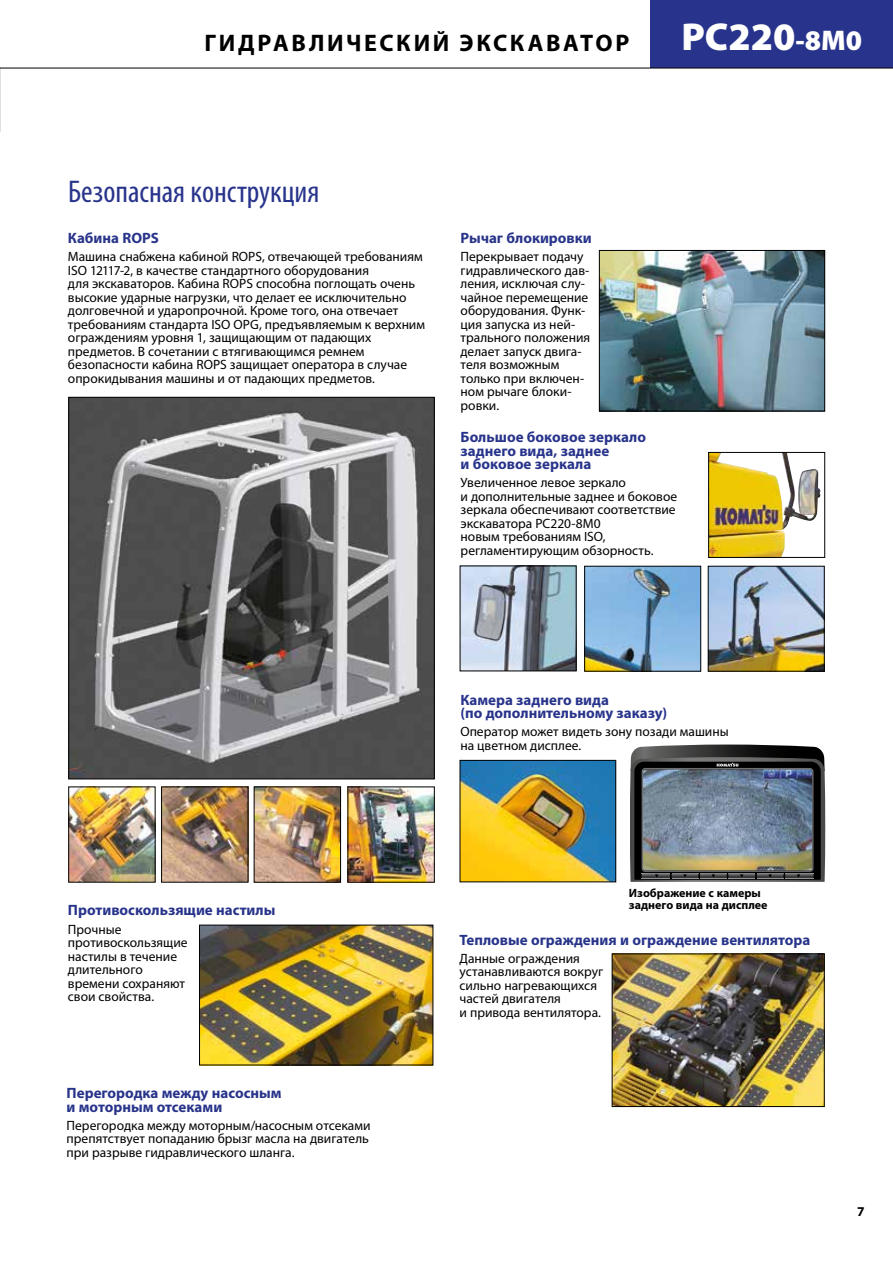
<style>
.page{position:relative;width:893px;height:1263px;background:#fff}
.page>*{position:absolute;margin:0;border:0;box-sizing:border-box;transform-origin:0 0}
.t1{font:900 39px "Myriad Pro";color:#fff}
.t2{font:condensed 31.5px "Myriad Pro";color:#28348b}
.t3{font:700 24px "Myriad Pro";letter-spacing:.11em;color:#000}
.t4{font:700 15px/13.5px "Myriad Pro";color:#28348b}
.t5{font:13.5px/13.5px "Myriad Pro";color:#000}
.t6{font:700 13.5px "Myriad Pro";color:#000}
.t7{font:700 12px/12px "Myriad Pro";color:#000}
.s1{font-size:28.5px}
</style>
<div class="page">
<div style="left:651px;top:0;width:242px;height:68px;background:#28348b"></div>
<hr style="left:0;top:68px;width:893px;height:1px;background:#000">
<svg style="left:0;top:68px;width:1px;height:63px"></svg>
<img style="left:70px;top:399px;width:363px;height:378px">
<div style="left:68px;top:397px;width:367px;height:382px;border:1px solid #000"></div>
<img style="left:201px;top:927px;width:230px;height:136px">
<div style="left:199px;top:925px;width:234px;height:140px;border:1px solid #000"></div>
<img style="left:601px;top:252px;width:222px;height:157px">
<div style="left:599px;top:250px;width:226px;height:161px;border:1px solid #000"></div>
<img style="left:462px;top:567px;width:112px;height:102px">
<img style="left:586px;top:568px;width:113px;height:102px">
<div style="left:584px;top:566px;width:117px;height:106px;border:1px solid #000"></div>
<img style="left:710px;top:568px;width:113px;height:102px">
<div style="left:708px;top:566px;width:117px;height:106px;border:1px solid #000"></div>
<img style="left:70px;top:788px;width:84px;height:92px">
<div style="left:68px;top:786px;width:88px;height:96px;border:1px solid #000"></div>
<img style="left:163px;top:788px;width:83px;height:92px">
<div style="left:161px;top:786px;width:87px;height:96px;border:1px solid #000"></div>
<img style="left:256px;top:788px;width:83px;height:92px">
<div style="left:254px;top:786px;width:87px;height:96px;border:1px solid #000"></div>
<img style="left:349px;top:788px;width:84px;height:92px">
<div style="left:347px;top:786px;width:88px;height:96px;border:1px solid #000"></div>
<img style="left:710px;top:454px;width:111px;height:102px">
<div style="left:708px;top:452px;width:117px;height:106px;border:1px solid #000"></div>
<img style="left:462px;top:762px;width:152px;height:118px">
<div style="left:460px;top:760px;width:156px;height:122px;border:1px solid #000"></div>
<img style="left:630px;top:744px;width:195px;height:138px">
<img style="left:614px;top:955px;width:209px;height:150px">
<div style="left:612px;top:953px;width:213px;height:154px;border:1px solid #000"></div>
<h3 class="t3" style="left:205px;top:29px;width:426px">ГИДРАВЛИЧЕСКИЙ ЭКСКАВАТОР</h3>
<h1 class="t1" style="left:681px;top:11px;width:182px">PC220<span class="s1">-8M0</span></h1>
<h2 class="t2" style="left:68px;top:173px;width:253px">Безопасная конструкция</h2>
<p class="t4" style="left:68px;top:231px;width:92px">Кабина ROPS</p>
<p class="t5" style="left:68px;top:249px;width:359px">Машина снабжена кабиной ROPS, отвечающей требованиям ISO 12117-2, в качестве стандартного оборудования<br>для экскаваторов. Кабина ROPS способна поглощать очень высокие ударные нагрузки, что делает ее исключительно долговечной и ударопрочной. Кроме того, она отвечает требованиям стандарта ISO OPG, предъявляемым к верхним ограждениям уровня 1, защищающим от падающих предметов. В сочетании с втягивающимся ремнем безопасности кабина ROPS защищает оператора в случае опрокидывания машины и от падающих предметов.</p>
<p class="t4" style="left:460px;top:231px;width:133px">Рычаг блокировки</p>
<p class="t5" style="left:460px;top:249px;width:131px">Перекрывает подачу гидравлического дав&shy;ления, исключая слу&shy;чайное перемещение оборудования. Функ&shy;ция запуска из ней&shy;трального положения делает запуск двига&shy;теля возможным только при включен&shy;ном рычаге блоки&shy;ровки.</p>
<p class="t4" style="left:461px;top:430px;width:187px">Большое боковое зеркало заднего вида, заднее<br>и боковое зеркала</p>
<p class="t5" style="left:461px;top:475px;width:218px">Увеличенное левое зеркало<br>и дополнительные заднее и боковое зеркала обеспечивают соответствие экскаватора PC220-8M0<br>новым требованиям ISO, регламентирующим обзорность.</p>
<p class="t4" style="left:68px;top:904px;width:209px">Противоскользящие настилы</p>
<p class="t5" style="left:68px;top:922px;width:121px">Прочные противоскользящие настилы в течение длительного времени сохраняют свои свойства.</p>
<p class="t4" style="left:67px;top:1087px;width:216px">Перегородка между насосным и моторным отсеками</p>
<p class="t5" style="left:67px;top:1118px;width:305px">Перегородка между моторным/насосным отсеками препятствует попаданию брызг масла на двигатель при разрыве гидравлического шланга.</p>
<p class="t4" style="left:460px;top:693px;width:208px">Камера заднего вида<br>(по дополнительному заказу)</p>
<p class="t5" style="left:460px;top:725px;width:270px">Оператор может видеть зону позади машины на цветном дисплее.</p>
<p class="t7" style="left:629px;top:887px;width:140px">Изображение с камеры заднего вида на дисплее</p>
<p class="t4" style="left:460px;top:933px;width:352px">Тепловые ограждения и ограждение вентилятора</p>
<p class="t5" style="left:460px;top:951px;width:145px">Данные ограждения устанавливаются вокруг сильно нагревающихся частей двигателя<br>и привода вентилятора.</p>
<p class="t6" style="left:857px;top:1204px;width:9px">7</p>
</div>
